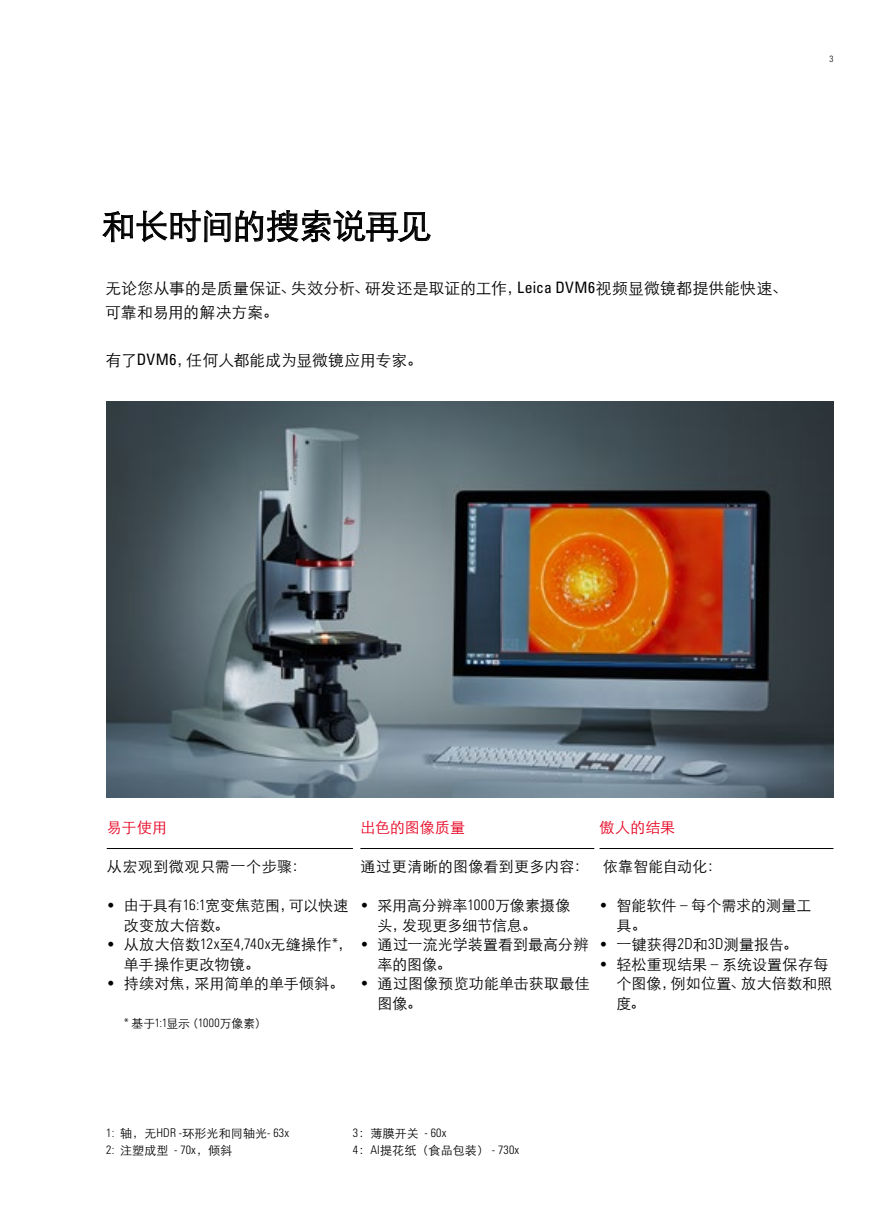
<style>
.page{position:relative;width:893px;height:1212px;background:#fff}
.page>*{position:absolute;margin:0;border:0;box-sizing:border-box;transform-origin:0 0}
.t1{font:33.75px "ST Xihei";letter-spacing:-.02em;color:#000}
.t2{font:15.75px/24px "ST Xihei";letter-spacing:.01em;color:#000}
.t3{font:15px/19.5px "ST Xihei";letter-spacing:.01em;color:#000}
.t4{font:15px "ST Xihei";letter-spacing:.01em;color:#e60020}
.t5{font:15px "ST Xihei";letter-spacing:.04em;color:#000}
.t6{font:12px "ST Xihei";letter-spacing:.01em;color:#000}
.t7{font:300 condensed 12px "Univers LT Std";letter-spacing:.01em;color:#000}
.t8{font:300 condensed 9px "Univers LT Std";color:#000}
.s1{font-family:"Univers LT Std";font-stretch:condensed}
.s2{font-family:"Univers LT Std";font-weight:300;font-stretch:condensed;font-size:13.5px}
.s3{font-family:"Univers LT Std";font-weight:300;font-stretch:condensed}
.s4{font-family:"ST Xihei";font-weight:400;font-stretch:normal}
</style>
<div class="page">
<svg style="left:103px;top:210px;width:127px;height:32px"></svg>
<svg style="left:236px;top:210px;width:194px;height:33px"></svg>
<hr style="left:360px;top:848px;width:234px;height:1px;background:#000">
<hr style="left:600px;top:848px;width:233px;height:1px;background:#000">
<hr style="left:107px;top:848px;width:246px;height:1px;background:#000">
<img style="left:106px;top:401px;width:727px;height:396px">
<p class="t8" style="left:829px;top:53px;width:5px">3</p>
<h1 class="t1" style="left:102px;top:200px;width:330px">和长时间的搜索说再见</h1>
<p class="t2" style="left:105px;top:275px;width:684px">无论您从事的是质量保证、失效分析、研发还是取证的工作，<span class="s1">Leica DVM6</span>视频显微镜都提供能快速、可靠和易用的解决方案。</p>
<p class="t2" style="left:106px;top:347px;width:318px">有了<span class="s1">DVM6</span>，任何人都能成为显微镜应用专家。</p>
<p class="t4" style="left:107px;top:816px;width:62px">易于使用</p>
<p class="t5" style="left:107px;top:855px;width:201px">从宏观到微观只需一个步骤：</p>
<p class="t3" style="left:124px;top:894px;width:226px;text-indent:-17px"><span class="s2">•</span> 由于具有<span class="s3">16:1</span>宽变焦范围，可以快速改变放大倍数。</p>
<p class="t3" style="left:124px;top:933px;width:230px;text-indent:-17px"><span class="s2">•</span> 从放大倍数<span class="s3">12x</span>至<span class="s3">4,740x</span>无缝操作<span class="s3">*</span>，单手操作更改物镜。</p>
<p class="t3" style="left:107px;top:972px;width:239px"><span class="s2">•</span> 持续对焦，采用简单的单手倾斜。</p>
<p class="t6" style="left:124px;top:1014px;width:144px"><span class="s3">*</span> 基于<span class="s3">1:1</span>显示（<span class="s3">1000</span>万像素）</p>
<p class="t4" style="left:360px;top:816px;width:106px">出色的图像质量</p>
<p class="t3" style="left:360px;top:855px;width:230px">通过更清晰的图像看到更多内容：</p>
<p class="t3" style="left:377px;top:894px;width:195px;text-indent:-17px"><span class="s2">•</span> 采用高分辨率<span class="s3">1000</span>万像素摄像头，发现更多细节信息。</p>
<p class="t3" style="left:377px;top:933px;width:212px;text-indent:-17px"><span class="s2">•</span> 通过一流光学装置看到最高分辨率的图像。</p>
<p class="t3" style="left:377px;top:972px;width:214px;text-indent:-17px"><span class="s2">•</span> 通过图像预览功能单击获取最佳图像。</p>
<p class="t4" style="left:600px;top:816px;width:77px">傲人的结果</p>
<p class="t3" style="left:603px;top:855px;width:120px">依靠智能自动化：</p>
<p class="t3" style="left:617px;top:894px;width:196px;text-indent:-17px"><span class="s2">•</span> 智能软件 <span class="s3">–</span> 每个需求的测量工具。</p>
<p class="t3" style="left:600px;top:933px;width:200px"><span class="s2">•</span> 一键获得<span class="s3">2D</span>和<span class="s3">3D</span>测量报告。</p>
<p class="t3" style="left:617px;top:953px;width:217px;text-indent:-17px"><span class="s2">•</span> 轻松重现结果 <span class="s3">–</span> 系统设置保存每个图像，例如位置、放大倍数和照度。</p>
<p class="t7" style="left:106px;top:1126px;width:184px">1: <span class="s4">轴，无</span>HDR -<span class="s4">环形光和同轴光</span>- 63x</p>
<p class="t6" style="left:106px;top:1141px;width:128px"><span class="s3">2:</span> 注塑成型 <span class="s3">- 70x</span>，倾斜</p>
<p class="t7" style="left:353px;top:1126px;width:95px">3<span class="s4">：薄膜开关</span> - 60x</p>
<p class="t6" style="left:353px;top:1141px;width:168px"><span class="s3">4</span>：<span class="s3">Al</span>提花纸（食品包装） <span class="s3">- 730x</span></p>
</div>
